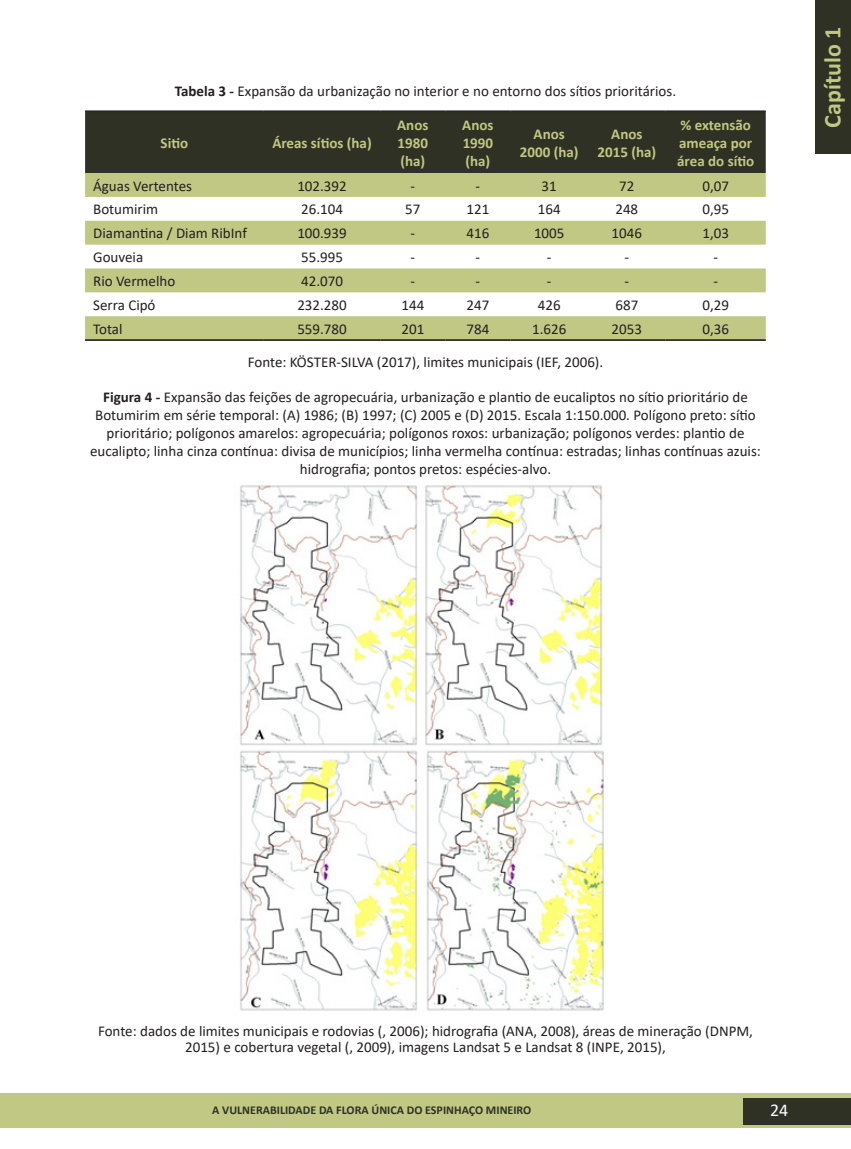
<style>
.page{position:relative;width:851px;height:1149px;background:#fff}
.page>*{position:absolute;margin:0;border:0;box-sizing:border-box;transform-origin:0 0}
.t1{font:700 24px "Calibri";color:#c1c883}
.t2{font:18px "Calibri";color:#fff}
.t3{font:15px/18px "Calibri";color:#231f20;text-align:center}
.t4{font:700 15px/18px "Calibri";color:#c1c883;text-align:justify}
.t5{font:700 12px "Calibri";color:#2f3125}
.s1{font-weight:700}
</style>
<div class="page">
<div style="left:0;top:1093px;width:850px;height:34px;background:#c1c883"></div>
<div style="left:743px;top:1097px;width:107px;height:26px;background:#2f3125"></div>
<div style="left:815px;top:0;width:35px;height:153px;background:#2f3125"></div>
<div style="left:85px;top:112px;width:680px;height:61px;background:#2f3125"></div>
<svg style="left:85px;top:173px;width:680px;height:166px;fill:#c1c883"></svg>
<hr style="left:85px;top:111px;width:179px;height:1px;background:#231f20">
<hr style="left:264px;top:111px;width:116px;height:1px;background:#231f20">
<hr style="left:380px;top:111px;width:65px;height:1px;background:#231f20">
<hr style="left:445px;top:111px;width:65px;height:1px;background:#231f20">
<hr style="left:510px;top:111px;width:78px;height:1px;background:#231f20">
<hr style="left:588px;top:111px;width:77px;height:1px;background:#231f20">
<hr style="left:665px;top:111px;width:100px;height:1px;background:#231f20">
<hr style="left:85px;top:339px;width:179px;height:1px;background:#231f20">
<hr style="left:85px;top:340px;width:179px;height:1px;background:#231f20">
<hr style="left:264px;top:339px;width:116px;height:1px;background:#231f20">
<hr style="left:264px;top:340px;width:116px;height:1px;background:#231f20">
<hr style="left:380px;top:339px;width:65px;height:1px;background:#231f20">
<hr style="left:380px;top:340px;width:65px;height:1px;background:#231f20">
<hr style="left:445px;top:339px;width:65px;height:1px;background:#231f20">
<hr style="left:445px;top:340px;width:65px;height:1px;background:#231f20">
<hr style="left:510px;top:339px;width:78px;height:1px;background:#231f20">
<hr style="left:510px;top:340px;width:78px;height:1px;background:#231f20">
<hr style="left:588px;top:339px;width:77px;height:1px;background:#231f20">
<hr style="left:588px;top:340px;width:77px;height:1px;background:#231f20">
<hr style="left:665px;top:339px;width:100px;height:1px;background:#231f20">
<hr style="left:665px;top:340px;width:100px;height:1px;background:#231f20">
<img style="left:240px;top:485px;width:366px;height:526px">
<p class="t3" style="left:175px;top:82px;width:503px"><span class="s1">Tabela 3 -</span> Expansão da urbanização no interior e no entorno dos sítios prioritários.</p>
<p class="t4" style="left:161px;top:134px;width:29px">Sitio</p>
<p class="t4" style="left:272px;top:134px;width:101px">Áreas sítios (ha)</p>
<p class="t4" style="left:397px;top:116px;width:33px">Anos 1980 (ha)</p>
<p class="t4" style="left:462px;top:116px;width:33px">Anos 1990 (ha)</p>
<p class="t4" style="left:520px;top:125px;width:60px;text-align:center">Anos<br>2000 (ha)</p>
<p class="t4" style="left:597px;top:125px;width:60px;text-align:center">Anos<br>2015 (ha)</p>
<p class="t4" style="left:677px;top:116px;width:78px;text-align:left">% extensão ameaça por área do sítio</p>
<p class="t3" style="left:93px;top:176px;width:100px">Águas Vertentes</p>
<p class="t3" style="left:297px;top:176px;width:51px">102.392</p>
<p class="t3" style="left:410px;top:176px;width:6px">-</p>
<p class="t3" style="left:475px;top:176px;width:6px">-</p>
<p class="t3" style="left:541px;top:176px;width:17px">31</p>
<p class="t3" style="left:619px;top:176px;width:17px">72</p>
<p class="t3" style="left:702px;top:176px;width:28px">0,07</p>
<p class="t3" style="left:93px;top:200px;width:67px">Botumirim</p>
<p class="t3" style="left:301px;top:200px;width:43px">26.104</p>
<p class="t3" style="left:405px;top:200px;width:17px">57</p>
<p class="t3" style="left:466px;top:200px;width:24px">121</p>
<p class="t3" style="left:537px;top:200px;width:24px">164</p>
<p class="t3" style="left:615px;top:200px;width:24px">248</p>
<p class="t3" style="left:702px;top:200px;width:28px">0,95</p>
<p class="t3" style="left:93px;top:224px;width:155px">Diamantina / Diam RibInf</p>
<p class="t3" style="left:297px;top:224px;width:51px">100.939</p>
<p class="t3" style="left:410px;top:224px;width:6px">-</p>
<p class="t3" style="left:466px;top:224px;width:24px">416</p>
<p class="t3" style="left:534px;top:224px;width:32px">1005</p>
<p class="t3" style="left:611px;top:224px;width:32px">1046</p>
<p class="t3" style="left:702px;top:224px;width:28px">1,03</p>
<p class="t3" style="left:93px;top:248px;width:51px">Gouveia</p>
<p class="t3" style="left:301px;top:248px;width:43px">55.995</p>
<p class="t3" style="left:410px;top:248px;width:6px">-</p>
<p class="t3" style="left:475px;top:248px;width:6px">-</p>
<p class="t3" style="left:547px;top:248px;width:6px">-</p>
<p class="t3" style="left:624px;top:248px;width:6px">-</p>
<p class="t3" style="left:713px;top:248px;width:6px">-</p>
<p class="t3" style="left:93px;top:271px;width:84px">Rio Vermelho</p>
<p class="t3" style="left:301px;top:271px;width:43px">42.070</p>
<p class="t3" style="left:410px;top:271px;width:6px">-</p>
<p class="t3" style="left:475px;top:271px;width:6px">-</p>
<p class="t3" style="left:547px;top:271px;width:6px">-</p>
<p class="t3" style="left:624px;top:271px;width:6px">-</p>
<p class="t3" style="left:713px;top:271px;width:6px">-</p>
<p class="t3" style="left:93px;top:295px;width:64px">Serra Cipó</p>
<p class="t3" style="left:297px;top:295px;width:51px">232.280</p>
<p class="t3" style="left:401px;top:295px;width:24px">144</p>
<p class="t3" style="left:466px;top:295px;width:24px">247</p>
<p class="t3" style="left:537px;top:295px;width:24px">426</p>
<p class="t3" style="left:615px;top:295px;width:24px">687</p>
<p class="t3" style="left:702px;top:295px;width:28px">0,29</p>
<p class="t3" style="left:93px;top:319px;width:31px">Total</p>
<p class="t3" style="left:297px;top:319px;width:51px">559.780</p>
<p class="t3" style="left:401px;top:319px;width:24px">201</p>
<p class="t3" style="left:466px;top:319px;width:24px">784</p>
<p class="t3" style="left:532px;top:319px;width:36px">1.626</p>
<p class="t3" style="left:611px;top:319px;width:32px">2053</p>
<p class="t3" style="left:702px;top:319px;width:28px">0,36</p>
<p class="t3" style="left:248px;top:352px;width:357px">Fonte: KÖSTER-SILVA (2017), limites municipais (IEF, 2006).</p>
<p class="t3" style="left:90px;top:387px;width:672px"><span class="s1">Figura 4 -</span> Expansão das feições de agropecuária, urbanização e plantio de eucaliptos no sítio prioritário de Botumirim em série temporal: (A) 1986; (B) 1997; (C) 2005 e (D) 2015. Escala 1:150.000. Polígono preto: sítio prioritário; polígonos amarelos: agropecuária; polígonos roxos: urbanização; polígonos verdes: plantio de eucalipto; linha cinza contínua: divisa de municípios; linha vermelha contínua: estradas; linhas contínuas azuis: hidrografia; pontos pretos: espécies-alvo.</p>
<h1 class="t1" style="left:815px;top:128px;width:102px;rotate:-90deg">Capítulo 1</h1>
<p class="t3" style="left:98px;top:1021px;width:656px;line-height:16.5px">Fonte: dados de limites municipais e rodovias (, 2006); hidrografia (ANA, 2008), áreas de mineração (DNPM,<br>2015) e cobertura vegetal (, 2009), imagens Landsat 5 e Landsat 8 (INPE, 2015),</p>
<p class="t5" style="left:212px;top:1101px;width:320px">A VULNERABILIDADE DA FLORA ÚNICA DO ESPINHAÇO MINEIRO</p>
<p class="t2" style="left:770px;top:1097px;width:20px">24</p>
</div>
